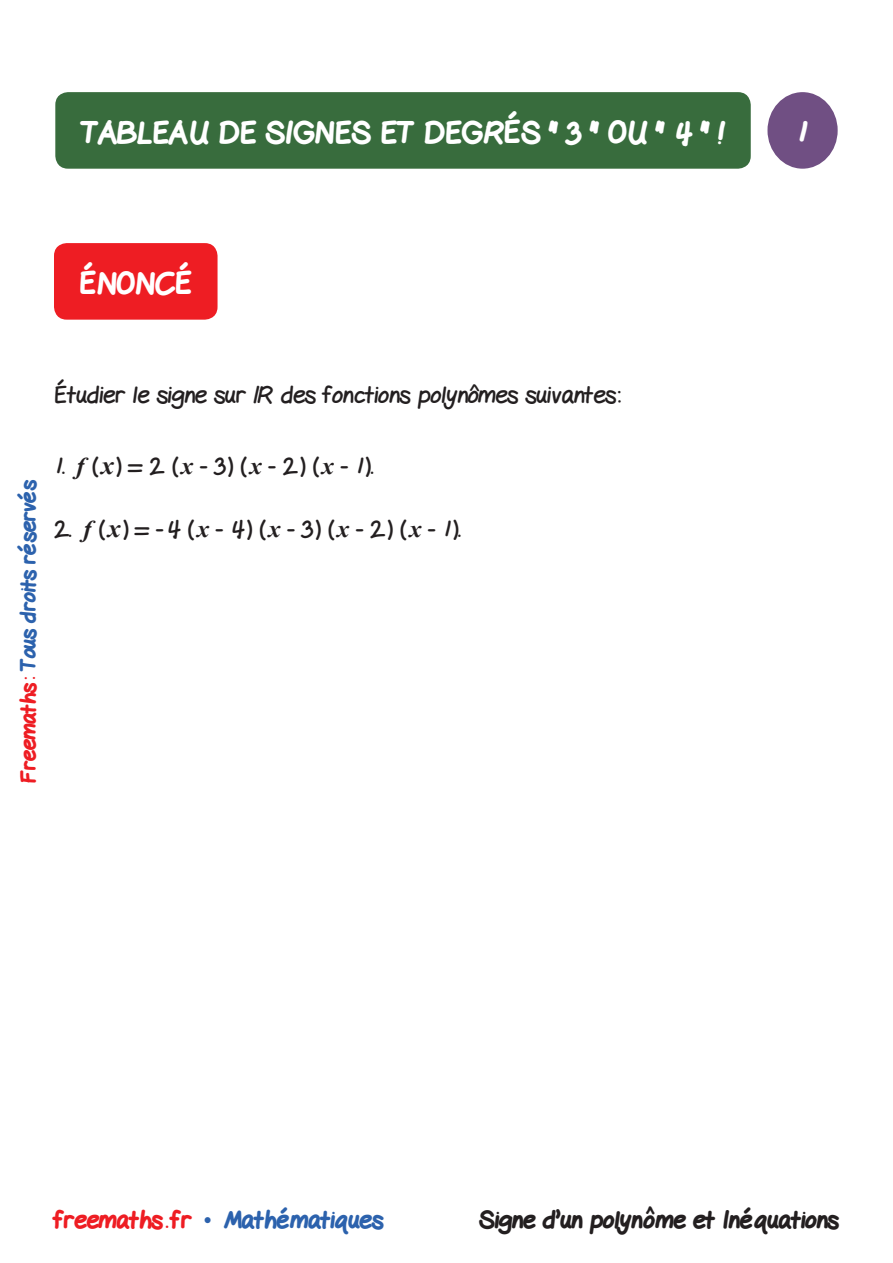
<style>
.page{position:relative;width:893px;height:1263px;background:#fff}
.page>*{position:absolute;margin:0;border:0;box-sizing:border-box;transform-origin:0 0}
.t1{font:800 30px "Gel Pen";color:#fff}
.t2{font:24px "Gel Pen";color:#231f20}
.t3{font:800 24px "Gel Pen";color:#231f20}
.t4{font:800 24px "Gel Pen";color:#2c62ad}
.t5{font:800 21px "Gel Pen";letter-spacing:-.01em;color:#2c62ad}
.s1{color:#ee1d23}
.s2{font-family:"Times New Roman";font-weight:700;font-style:italic}
.s3{font-family:"Times New Roman";font-weight:700;font-style:italic;font-size:25.5px}
.s4{font-family:"Times New Roman";font-weight:400}
</style>
<div class="page">
<div style="left:54px;top:243px;width:164px;height:77px;background:#ee1d23;border-radius:13px"></div>
<div style="left:55px;top:92px;width:696px;height:77px;background:#386c3d;border-radius:13px"></div>
<div style="left:767px;top:92px;width:71px;height:77px;background:#704f83;border-radius:50%"></div>
<p class="t1" style="left:81px;top:109px;width:646px">TABLEAU DE SIGNES ET DEGRÉS " 3 " OU " 4 " !</p>
<p class="t1" style="left:796px;top:109px;width:12px">1</p>
<p class="t1" style="left:80px;top:260px;width:114px">ÉNONCÉ</p>
<p class="t2" style="left:54px;top:375px;width:568px">Étudier le signe sur ¨ des fonctions polynômes suivantes:</p>
<p class="t5" style="left:12px;top:783px;width:305px;rotate:-90deg"><span class="s1">Freemaths:</span> Tous droits réservés</p>
<p class="t2" style="left:54px;top:446px;width:321px">1. <span class="s2">f</span> (<span class="s3">x</span>) = 2 (<span class="s2">x</span> - 3) (<span class="s2">x</span> - 2) (<span class="s2">x</span> - 1).</p>
<p class="t2" style="left:54px;top:509px;width:408px">2. <span class="s2">f</span> (<span class="s3">x</span>) = -4 (<span class="s2">x</span> - 4) (<span class="s2">x</span> - 3) (<span class="s2">x</span> - 2) (<span class="s2">x</span> - 1).</p>
<p class="t4" style="left:54px;top:1201px;width:331px"><span class="s1">freemaths . fr</span> <span class="s4">•</span> Mathématiques</p>
<p class="t3" style="left:479px;top:1201px;width:361px">Signe d’un polynôme et Inéquations</p>
</div>
